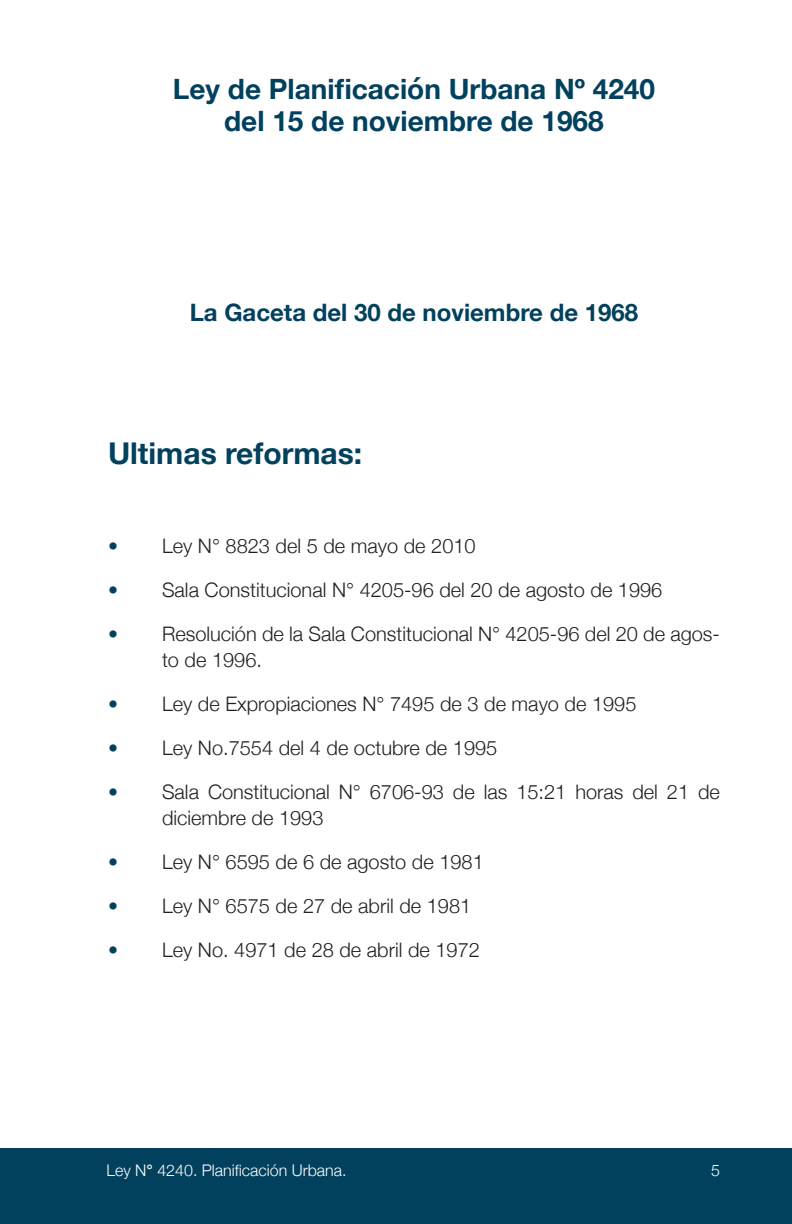
<style>
.page{position:relative;width:792px;height:1224px;background:#fff}
.page>*{position:absolute;margin:0;border:0;box-sizing:border-box;transform-origin:0 0}
.t1{font:700 30px "Helvetica Neue";color:#02415e}
.t2{font:700 28px/32.2px "Helvetica Neue";color:#02415e;text-align:center}
.t3{font:700 24px "Helvetica Neue";color:#02415e}
.t4{font:300 20px/26px "Helvetica Neue";color:#231f20}
.t5{font:300 16px "Helvetica Neue";color:#fff}
.s1{color:#02415e}
.s2{font-weight:700}
</style>
<div class="page">
<div style="left:1px;top:1149px;width:791px;height:75px;background:#02415e"></div>
<h2 class="t2" style="left:173px;top:74px;width:484px">Ley de Planificación Urbana Nº 4240 del 15 de noviembre de 1968</h2>
<p class="t3" style="left:190px;top:294px;width:450px">La Gaceta del 30 de noviembre de 1968</p>
<h1 class="t1" style="left:108px;top:429px;width:256px">Ultimas reformas:</h1>
<p class="t4" style="left:108px;top:531px;width:369px"><span class="s1">•</span> Ley N° 8823 del 5 de mayo de 2010</p>
<p class="t4" style="left:108px;top:575px;width:556px"><span class="s1">•</span> Sala Constitucional N° 4205-96 del 20 de agosto de 1996</p>
<p class="t4" style="left:162px;top:619px;width:560px;text-indent:-54px"><span class="s1">•</span> Resolución de la Sala Constitucional N° 4205-96 del 20 de agos&shy;to de 1996.</p>
<p class="t4" style="left:108px;top:689px;width:530px"><span class="s1">•</span> Ley de Expropiaciones N° 7495 de 3 de mayo de 1995</p>
<p class="t4" style="left:108px;top:733px;width:391px"><span class="s1">•</span> Ley No.7554 del 4 de octubre de 1995</p>
<p class="t4" style="left:162px;top:777px;width:559px;text-indent:-54px"><span class="s1">•</span> Sala Constitucional N° 6706-93 de las 15:21 horas del 21 de diciembre de 1993</p>
<p class="t4" style="left:108px;top:847px;width:377px"><span class="s1">•</span> Ley N° 6595 de 6 de agosto de 1981</p>
<p class="t4" style="left:108px;top:891px;width:365px"><span class="s1">•</span> Ley N° 6575 de 27 de abril de 1981</p>
<p class="t4" style="left:108px;top:935px;width:373px"><span class="s1">•</span> Ley No. 4971 de 28 de abril de 1972</p>
<p class="t5" style="left:107px;top:1158px;width:241px">Ley N<span class="s2">°</span> 4240. Planificación Urbana.</p>
<p class="t5" style="left:711px;top:1158px;width:10px">5</p>
</div>
